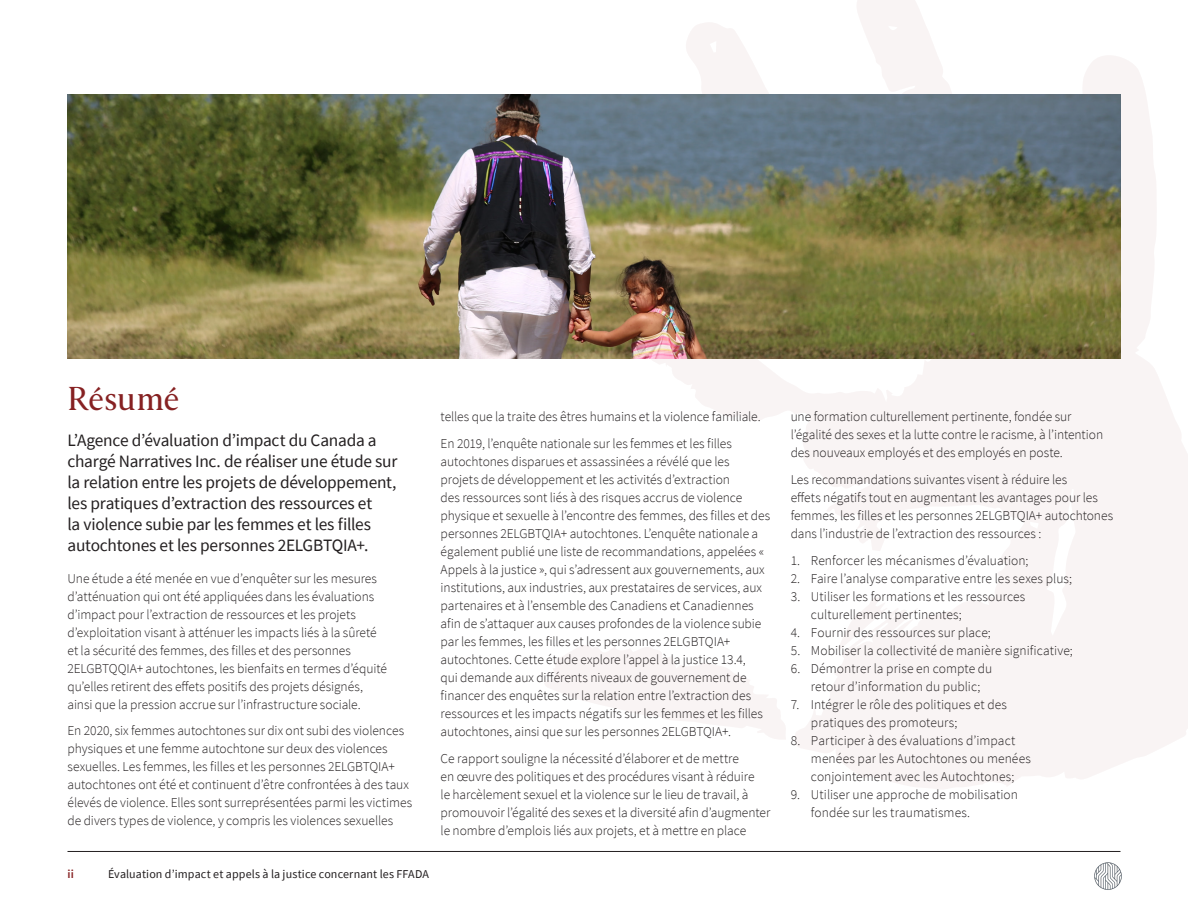
<style>
.page{position:relative;width:1188px;height:918px;background:#fff}
.page>*{position:absolute;margin:0;border:0;box-sizing:border-box;transform-origin:0 0}
.t1{font:33px "Haggard Nova";letter-spacing:-.01em;color:#862122}
.t2{font:17.4px/21px "Source Sans Pro";letter-spacing:-.015em;color:#231f20}
.t3{font:300 13.5px/18px "Source Sans Pro";letter-spacing:-.005em;color:#231f20}
.t4{font:12px "Source Sans Pro";letter-spacing:.01em;color:#231f20}
.t5{font:600 12px "Source Sans Pro";color:#862122}
</style>
<div class="page">
<svg style="left:544px;top:0;width:644px;height:789px"></svg>
<img style="left:68px;top:94px;width:1052px;height:264px">
<img style="left:1094px;top:862px;width:28px;height:28px">
<hr style="left:68px;top:851px;width:1052px;height:1px;background:#231f20">
<h1 class="t1" style="left:68px;top:378px;width:114px">Résumé</h1>
<p class="t2" style="left:68px;top:430px;width:331px">L’Agence d’évaluation d’impact du Canada a chargé Narratives Inc. de réaliser une étude sur la relation entre les projets de développement, les pratiques d’extraction des ressources et<br>la violence subie par les femmes et les filles autochtones et les personnes 2ELGBTQIA+.</p>
<p class="t3" style="left:68px;top:569px;width:321px">Une étude a été menée en vue d’enquêter sur les mesures d’atténuation qui ont été appliquées dans les évaluations d’impact pour l’extraction de ressources et les projets d’exploitation visant à atténuer les impacts liés à la sûreté et la sécurité des femmes, des filles et des personnes 2ELGBTQQIA+ autochtones, les bienfaits en termes d’équité qu’elles retirent des effets positifs des projets désignés, ainsi que la pression accrue sur l’infrastructure sociale.</p>
<p class="t3" style="left:68px;top:722px;width:346px">En 2020, six femmes autochtones sur dix ont subi des violences physiques et une femme autochtone sur deux des violences sexuelles. Les femmes, les filles et les personnes 2ELGBTQIA+ autochtones ont été et continuent d’être confrontées à des taux élevés de violence. Elles sont surreprésentées parmi les victimes de divers types de violence, y compris les violences sexuelles</p>
<p class="t5" style="left:68px;top:866px;width:8px">ii</p>
<p class="t4" style="left:108px;top:866px;width:323px">Évaluation d’impact et appels à la justice concernant les FFADA</p>
<p class="t3" style="left:441px;top:403px;width:321px;line-height:26.8px">telles que la traite des êtres humains et la violence familiale.<br>En 2019, l’enquête nationale sur les femmes et les filles</p>
<p class="t3" style="left:441px;top:453px;width:331px">autochtones disparues et assassinées a révélé que les projets de développement et les activités d’extraction<br>des ressources sont liés à des risques accrus de violence physique et sexuelle à l’encontre des femmes, des filles et des personnes 2ELGBTQIA+ autochtones. L’enquête nationale a également publié une liste de recommandations, appelées « Appels à la justice », qui s’adressent aux gouvernements, aux institutions, aux industries, aux prestataires de services, aux partenaires et à l’ensemble des Canadiens et Canadiennes afin de s’attaquer aux causes profondes de la violence subie par les femmes, les filles et les personnes 2ELGBTQIA+ autochtones. Cette étude explore l’appel à la justice 13.4,<br>qui demande aux différents niveaux de gouvernement de financer des enquêtes sur la relation entre l’extraction des ressources et les impacts négatifs sur les femmes et les filles autochtones, ainsi que sur les personnes 2ELGBTQIA+.</p>
<p class="t3" style="left:441px;top:750px;width:331px">Ce rapport souligne la nécessité d’élaborer et de mettre<br>en œuvre des politiques et des procédures visant à réduire<br>le harcèlement sexuel et la violence sur le lieu de travail, à promouvoir l’égalité des sexes et la diversité afin d’augmenter le nombre d’emplois liés aux projets, et à mettre en place</p>
<p class="t3" style="left:791px;top:408px;width:314px">une formation culturellement pertinente, fondée sur l’égalité des sexes et la lutte contre le racisme, à l’intention des nouveaux employés et des employés en poste.</p>
<p class="t3" style="left:791px;top:471px;width:324px">Les recommandations suivantes visent à réduire les<br>effets négatifs tout en augmentant les avantages pour les femmes, les filles et les personnes 2ELGBTQIA+ autochtones dans l’industrie de l’extraction des ressources :</p>
<p class="t3" style="left:791px;top:552px;width:239px">1. Renforcer les mécanismes d’évaluation;</p>
<p class="t3" style="left:791px;top:570px;width:283px">2. Faire l’analyse comparative entre les sexes plus;</p>
<p class="t3" style="left:811px;top:588px;width:216px;text-indent:-20px">3. Utiliser les formations et les ressources culturellement pertinentes;</p>
<p class="t3" style="left:791px;top:624px;width:202px">4. Fournir des ressources sur place;</p>
<p class="t3" style="left:791px;top:642px;width:284px">5. Mobiliser la collectivité de manière significative;</p>
<p class="t3" style="left:811px;top:660px;width:183px;text-indent:-20px">6. Démontrer la prise en compte du retour d’information du public;</p>
<p class="t3" style="left:811px;top:696px;width:198px;text-indent:-20px">7. Intégrer le rôle des politiques et des pratiques des promoteurs;</p>
<p class="t3" style="left:811px;top:732px;width:222px;text-indent:-20px">8. Participer à des évaluations d’impact menées par les Autochtones ou menées conjointement avec les Autochtones;</p>
<p class="t3" style="left:811px;top:786px;width:209px;text-indent:-20px">9. Utiliser une approche de mobilisation fondée sur les traumatismes.</p>
</div>
